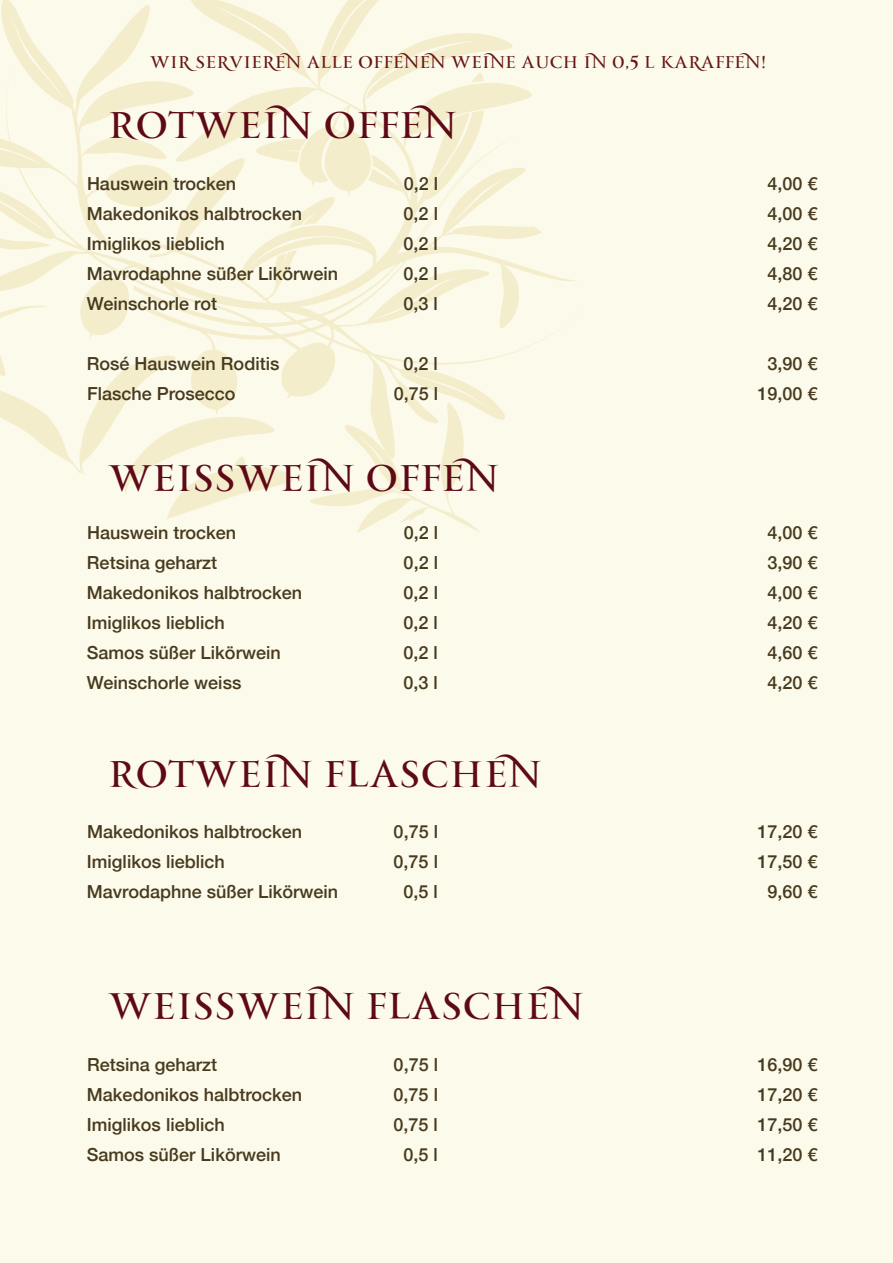
<style>
.page{position:relative;width:893px;height:1263px;background:#fcfaea}
.page>*{position:absolute;margin:0;border:0;box-sizing:border-box;transform-origin:0 0}
.t1{font:36px "PF Monumenta Pro";color:#5e0916}
.t2{font:500 18px "Helvetica Neue";color:#473a1e}
.t3{font:16.5px "PF Monumenta Pro";color:#661414}
</style>
<div class="page">
<svg style="left:0;top:0;width:578px;height:533px;background:#f9f6e2"></svg>
<p class="t3" style="left:150px;top:52px;width:618px">WIR SERVIEREN ALLE OFFENEN WEINE AUCH IN 0,5 L KARAFFEN!</p>
<h1 class="t1" style="left:108px;top:103px;width:350px">ROTWEIN OFFEN</h1>
<p class="t2" style="left:87px;top:169px;width:151px">Hauswein trocken</p>
<p class="t2" style="left:404px;top:169px;width:36px">0,2 l</p>
<p class="t2" style="left:767px;top:169px;width:52px">4,00 €</p>
<p class="t2" style="left:87px;top:199px;width:217px">Makedonikos halbtrocken</p>
<p class="t2" style="left:404px;top:199px;width:36px">0,2 l</p>
<p class="t2" style="left:767px;top:199px;width:52px">4,00 €</p>
<p class="t2" style="left:87px;top:229px;width:139px">Imiglikos lieblich</p>
<p class="t2" style="left:404px;top:229px;width:36px">0,2 l</p>
<p class="t2" style="left:767px;top:229px;width:52px">4,20 €</p>
<p class="t2" style="left:87px;top:259px;width:253px">Mavrodaphne süßer Likörwein</p>
<p class="t2" style="left:404px;top:259px;width:36px">0,2 l</p>
<p class="t2" style="left:767px;top:259px;width:52px">4,80 €</p>
<p class="t2" style="left:87px;top:289px;width:132px">Weinschorle rot</p>
<p class="t2" style="left:404px;top:289px;width:36px">0,3 l</p>
<p class="t2" style="left:767px;top:289px;width:52px">4,20 €</p>
<p class="t2" style="left:87px;top:349px;width:194px">Rosé Hauswein Roditis</p>
<p class="t2" style="left:404px;top:349px;width:36px">0,2 l</p>
<p class="t2" style="left:767px;top:349px;width:52px">3,90 €</p>
<p class="t2" style="left:87px;top:379px;width:150px">Flasche Prosecco</p>
<p class="t2" style="left:394px;top:379px;width:46px">0,75 l</p>
<p class="t2" style="left:757px;top:379px;width:62px">19,00 €</p>
<h1 class="t1" style="left:108px;top:456px;width:392px">WEISSWEIN OFFEN</h1>
<p class="t2" style="left:87px;top:518px;width:151px">Hauswein trocken</p>
<p class="t2" style="left:404px;top:518px;width:36px">0,2 l</p>
<p class="t2" style="left:767px;top:518px;width:52px">4,00 €</p>
<p class="t2" style="left:87px;top:548px;width:132px">Retsina geharzt</p>
<p class="t2" style="left:404px;top:548px;width:36px">0,2 l</p>
<p class="t2" style="left:767px;top:548px;width:52px">3,90 €</p>
<p class="t2" style="left:87px;top:578px;width:217px">Makedonikos halbtrocken</p>
<p class="t2" style="left:404px;top:578px;width:36px">0,2 l</p>
<p class="t2" style="left:767px;top:578px;width:52px">4,00 €</p>
<p class="t2" style="left:87px;top:608px;width:139px">Imiglikos lieblich</p>
<p class="t2" style="left:404px;top:608px;width:36px">0,2 l</p>
<p class="t2" style="left:767px;top:608px;width:52px">4,20 €</p>
<p class="t2" style="left:87px;top:638px;width:195px">Samos süßer Likörwein</p>
<p class="t2" style="left:404px;top:638px;width:36px">0,2 l</p>
<p class="t2" style="left:767px;top:638px;width:52px">4,60 €</p>
<p class="t2" style="left:87px;top:668px;width:156px">Weinschorle weiss</p>
<p class="t2" style="left:404px;top:668px;width:36px">0,3 l</p>
<p class="t2" style="left:767px;top:668px;width:52px">4,20 €</p>
<h1 class="t1" style="left:108px;top:751px;width:435px">ROTWEIN FLASCHEN</h1>
<p class="t2" style="left:87px;top:817px;width:217px">Makedonikos halbtrocken</p>
<p class="t2" style="left:394px;top:817px;width:46px">0,75 l</p>
<p class="t2" style="left:757px;top:817px;width:62px">17,20 €</p>
<p class="t2" style="left:87px;top:847px;width:139px">Imiglikos lieblich</p>
<p class="t2" style="left:394px;top:847px;width:46px">0,75 l</p>
<p class="t2" style="left:757px;top:847px;width:62px">17,50 €</p>
<p class="t2" style="left:87px;top:877px;width:253px">Mavrodaphne süßer Likörwein</p>
<p class="t2" style="left:404px;top:877px;width:36px">0,5 l</p>
<p class="t2" style="left:767px;top:877px;width:52px">9,60 €</p>
<h1 class="t1" style="left:108px;top:984px;width:477px">WEISSWEIN FLASCHEN</h1>
<p class="t2" style="left:87px;top:1050px;width:132px">Retsina geharzt</p>
<p class="t2" style="left:394px;top:1050px;width:46px">0,75 l</p>
<p class="t2" style="left:757px;top:1050px;width:62px">16,90 €</p>
<p class="t2" style="left:87px;top:1080px;width:217px">Makedonikos halbtrocken</p>
<p class="t2" style="left:394px;top:1080px;width:46px">0,75 l</p>
<p class="t2" style="left:757px;top:1080px;width:62px">17,20 €</p>
<p class="t2" style="left:87px;top:1110px;width:139px">Imiglikos lieblich</p>
<p class="t2" style="left:394px;top:1110px;width:46px">0,75 l</p>
<p class="t2" style="left:757px;top:1110px;width:62px">17,50 €</p>
<p class="t2" style="left:87px;top:1140px;width:195px">Samos süßer Likörwein</p>
<p class="t2" style="left:404px;top:1140px;width:36px">0,5 l</p>
<p class="t2" style="left:757px;top:1140px;width:62px">11,20 €</p>
</div>
